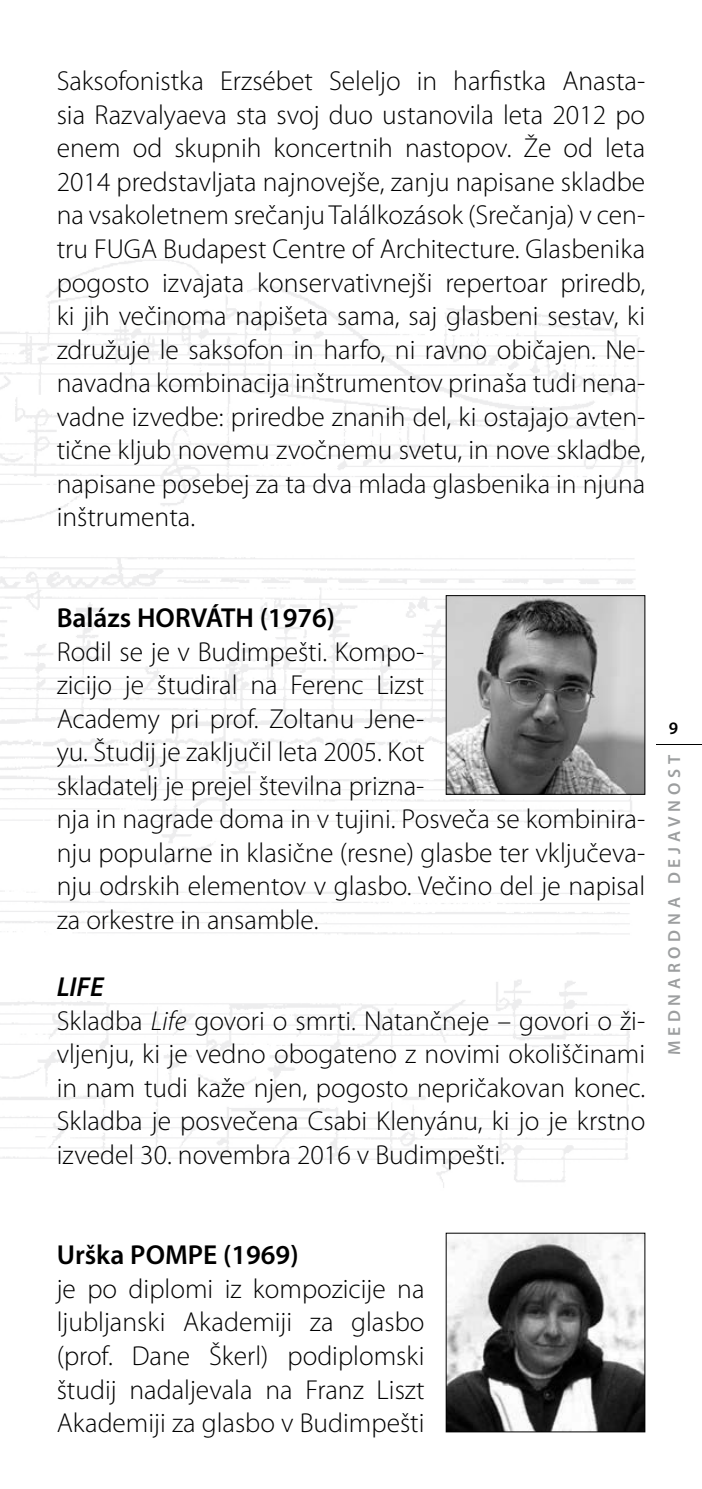
<style>
.page{position:relative;width:702px;height:1489px;background:#fff}
.page>*{position:absolute;margin:0;border:0;box-sizing:border-box;transform-origin:0 0}
.body-prvi{font:300 27.5px/33.5px "Myriad Pro";color:#000;text-align:justify}
.body-prvi-2{font:600 27.5px "Myriad Pro";color:#000}
.body-prvi-3{font:italic 600 27.5px "Myriad Pro";color:#000}
.t1{font:600 17.5px "Myriad Pro";letter-spacing:.27em;color:#9c9e9f}
.t2{font:600 17.5px "Myriad Pro";color:#000}
.s1{font-style:italic}
</style>
<div class="page">
<hr style="left:656px;top:744px;width:46px;height:1px;background:#000">
<img style="left:0;top:259px;width:646px;height:929px">
<img style="left:448px;top:597px;width:195px;height:195px">
<div style="left:446px;top:595px;width:199px;height:199px;border:1px solid #000"></div>
<img style="left:448px;top:1234px;width:195px;height:195px">
<div style="left:446px;top:1232px;width:199px;height:199px;border:1px solid #000"></div>
<p class="body-prvi" style="left:57px;top:65px;width:590px">Saksofonistka Erzsébet Seleljo in harfistka Anasta&shy;sia Razvalyaeva sta svoj duo ustanovila leta 2012 po enem od skupnih koncertnih nastopov. Že od leta 2014 predstavljata najnovejše, zanju napisane skladbe na vsakoletnem srečanju Találkozások (Srečanja) v cen&shy;tru FUGA Budapest Centre of Architecture. Glasbenika pogosto izvajata konservativnejši repertoar priredb, ki jih večinoma napišeta sama, saj glasbeni sestav, ki združuje le saksofon in harfo, ni ravno običajen. Ne&shy;navadna kombinacija inštrumentov prinaša tudi nena&shy;vadne izvedbe: priredbe znanih del, ki ostajajo avten&shy;tične kljub novemu zvočnemu svetu, in nove skladbe, napisane posebej za ta dva mlada glasbenika in njuna inštrumenta.</p>
<p class="body-prvi-2" style="left:57px;top:602px;width:280px">Balázs HORVÁTH (1976)</p>
<p class="body-prvi" style="left:57px;top:635px;width:590px;text-align:left">Rodil se je v Budimpešti. Kompo-<br>zicijo je študiral na Ferenc Lizst<br>Academy pri prof. Zoltanu Jene-<br>yu. Študij je zaključil leta 2005. Kot<br>skladatelj je prejel številna prizna-<br>nja in nagrade doma in v tujini. Posveča se kombinira&shy;nju popularne in klasične (resne) glasbe ter vključeva&shy;nju odrskih elementov v glasbo. Večino del je napisal za orkestre in ansamble.</p>
<p class="body-prvi-3" style="left:57px;top:971px;width:48px">LIFE</p>
<p class="body-prvi" style="left:57px;top:1004px;width:590px">Skladba <span class="s1">Life</span> govori o smrti. Natančneje – govori o ži&shy;vljenju, ki je vedno obogateno z novimi okoliščinami in nam tudi kaže njen, pogosto nepričakovan konec.<br>Skladba je posvečena Csabi Klenyánu, ki jo je krstno izvedel 30. novembra 2016 v Budimpešti.</p>
<p class="t2" style="left:669px;top:718px;width:11px">9</p>
<p class="t1" style="left:664px;top:1055px;width:301px;rotate:-90deg">MEDNARODNA DEJAVNOST</p>
<p class="body-prvi-2" style="left:57px;top:1239px;width:243px">Urška POMPE (1969)</p>
<p class="body-prvi" style="left:57px;top:1272px;width:369px">je po diplomi iz kompozicije na ljubljanski Akademiji za glasbo (prof. Dane Škerl) podiplomski študij nadaljevala na Franz Liszt Akademiji za glasbo v Budimpešti</p>
</div>
